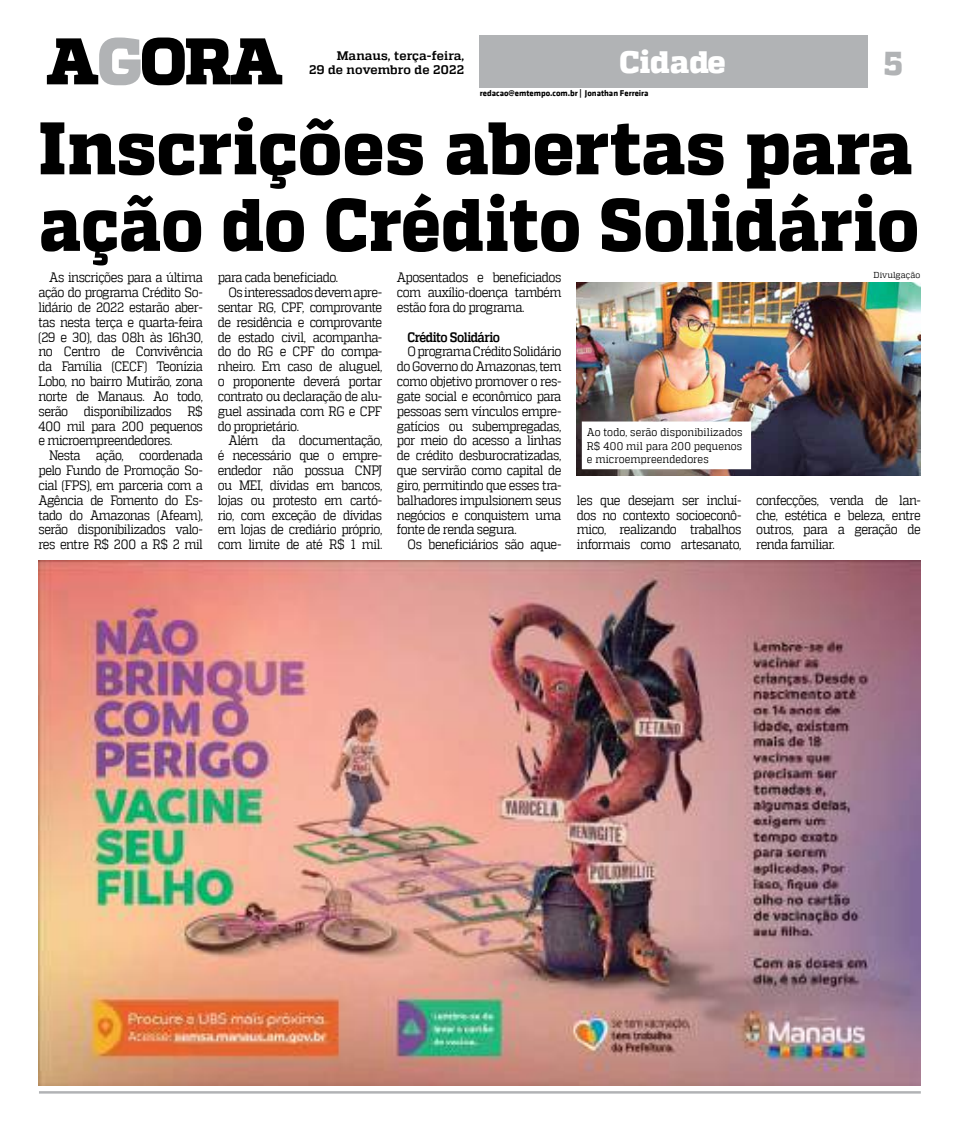
<style>
.page{position:relative;width:957px;height:1134px;background:#fff}
.page>*{position:absolute;margin:0;border:0;box-sizing:border-box;transform-origin:0 0}
.t1{font:800 74.12px/76.6px "MW Quadon";letter-spacing:.01em;color:#000;scale:.96 1}
.t2{font:800 33px "MW Quadon";color:#b1b3b5;scale:.96 1}
.t3{font:800 30.88px "MW Quadon";color:#fff}
.t4{font:13.62px/14.9px "MW Quadon";letter-spacing:-.045em;color:#000;text-align:justify;scale:.88 1}
.t5{font:700 13.62px "MW Quadon";letter-spacing:-.045em;color:#000;scale:.88 1}
.t6{font:700 12.38px/14.9px "MW Quadon";letter-spacing:.005em;color:#000;text-align:right}
.t7{font:11.12px/13.4px "MW Quadon";letter-spacing:.01em;color:#000;text-align:justify;scale:.91 1}
.t8{font:700 8.62px "MW Klavika Bd";color:#000}
.t9{font:8.62px "MW Quadon";letter-spacing:.005em;color:#000;scale:.96 1}
</style>
<div class="page">
<div style="left:479px;top:35px;width:388px;height:53px;background:#b1b3b5"></div>
<svg style="left:47px;top:38px;width:235px;height:47px"></svg>
<hr style="left:39px;top:1091px;width:882px;height:2px;background:#b1b3b5">
<img style="left:576px;top:282px;width:344px;height:193px">
<div style="left:584px;top:424px;width:164px;height:43px;background:#fff"></div>
<img style="left:39px;top:560px;width:882px;height:526px">
<p class="t6" style="left:309px;top:48px;width:157px">Manaus, terça-feira,<br>29 de novembro de 2022</p>
<h3 class="t3" style="left:619px;top:44px;width:108px">Cidade</h3>
<h2 class="t2" style="left:884px;top:44px;width:21px">5</h2>
<p class="t8" style="left:480px;top:87px;width:170px">redacao@emtempo.com.br | Jonathan Ferreira</p>
<h1 class="t1" style="left:39px;top:112px;width:918px">Inscrições abertas para ação do Crédito Solidário</h1>
<p class="t9" style="left:873px;top:270px;width:50px">Divulgação</p>
<p class="t4" style="left:38px;top:270px;width:188px;text-indent:11px">As inscrições para a última ação do programa Crédito So&shy;lidário de 2022 estarão aber&shy;tas nesta terça e quarta-feira (29 e 30), das 08h às 16h30, no Centro de Convivência da Família (CECF) Teonízia Lobo, no bairro Mutirão, zona norte de Manaus. Ao todo, serão disponibilizados R$ 400 mil para 200 pequenos e microempreendedores.</p>
<p class="t4" style="left:38px;top:448px;width:188px;text-indent:11px">Nesta ação, coordenada pelo Fundo de Promoção So&shy;cial (FPS), em parceria com a Agência de Fomento do Es&shy;tado do Amazonas (Afeam), serão disponibilizados valo&shy;res entre R$ 200 a R$ 2 mil</p>
<p class="t4" style="left:218px;top:270px;width:138px">para cada beneficiado.</p>
<p class="t4" style="left:228px;top:285px;width:176px">Os interessados devem apre-</p>
<p class="t4" style="left:218px;top:300px;width:188px">sentar RG, CPF, comprovante</p>
<p class="t4" style="left:218px;top:314px;width:188px">de residência e comprovante</p>
<p class="t4" style="left:218px;top:329px;width:188px">de estado civil, acompanha-</p>
<p class="t4" style="left:218px;top:344px;width:188px">do do RG e CPF do compa-</p>
<p class="t4" style="left:218px;top:359px;width:188px">nheiro. Em caso de aluguel,</p>
<p class="t4" style="left:218px;top:374px;width:188px">o proponente deverá portar</p>
<p class="t4" style="left:218px;top:389px;width:188px">contrato ou declaração de alu-</p>
<p class="t4" style="left:218px;top:403px;width:188px">guel assinada com RG e CPF</p>
<p class="t4" style="left:218px;top:418px;width:94px">do proprietário.</p>
<p class="t4" style="left:228px;top:433px;width:176px">Além da documentação,</p>
<p class="t4" style="left:218px;top:448px;width:188px">é necessário que o empre-</p>
<p class="t4" style="left:218px;top:463px;width:188px">endedor não possua CNPJ</p>
<p class="t4" style="left:218px;top:478px;width:188px">ou MEI, dívidas em bancos,</p>
<p class="t4" style="left:218px;top:492px;width:188px">lojas ou protesto em cartó-</p>
<p class="t4" style="left:218px;top:507px;width:188px">rio, com exceção de dívidas</p>
<p class="t4" style="left:218px;top:522px;width:188px">em lojas de crediário próprio,</p>
<p class="t4" style="left:218px;top:537px;width:188px">com limite de até R$ 1 mil.</p>
<p class="t4" style="left:397px;top:270px;width:188px">Aposentados e beneficiados com auxílio-doença também estão fora do programa.</p>
<p class="t5" style="left:407px;top:329px;width:106px">Crédito Solidário</p>
<p class="t4" style="left:397px;top:344px;width:188px;text-indent:11px">O programa Crédito Solidário do Governo do Amazonas, tem como objetivo promover o res&shy;gate social e econômico para pessoas sem vínculos empre&shy;gatícios ou subempregadas, por meio do acesso a linhas de crédito desburocratizadas, que servirão como capital de giro, permitindo que esses tra&shy;balhadores impulsionem seus negócios e conquistem uma fonte de renda segura.</p>
<p class="t4" style="left:407px;top:537px;width:176px">Os beneficiários são aque-</p>
<p class="t7" style="left:587px;top:426px;width:173px">Ao todo, serão disponibilizados R$ 400 mil para 200 pequenos e microempreendedores</p>
<p class="t4" style="left:577px;top:492px;width:188px">les que desejam ser incluí&shy;dos no contexto socioeconô&shy;mico, realizando trabalhos informais como artesanato,</p>
<p class="t4" style="left:756px;top:492px;width:188px">confecções, venda de lan&shy;che, estética e beleza, entre outros, para a geração de renda familiar.</p>
</div>
